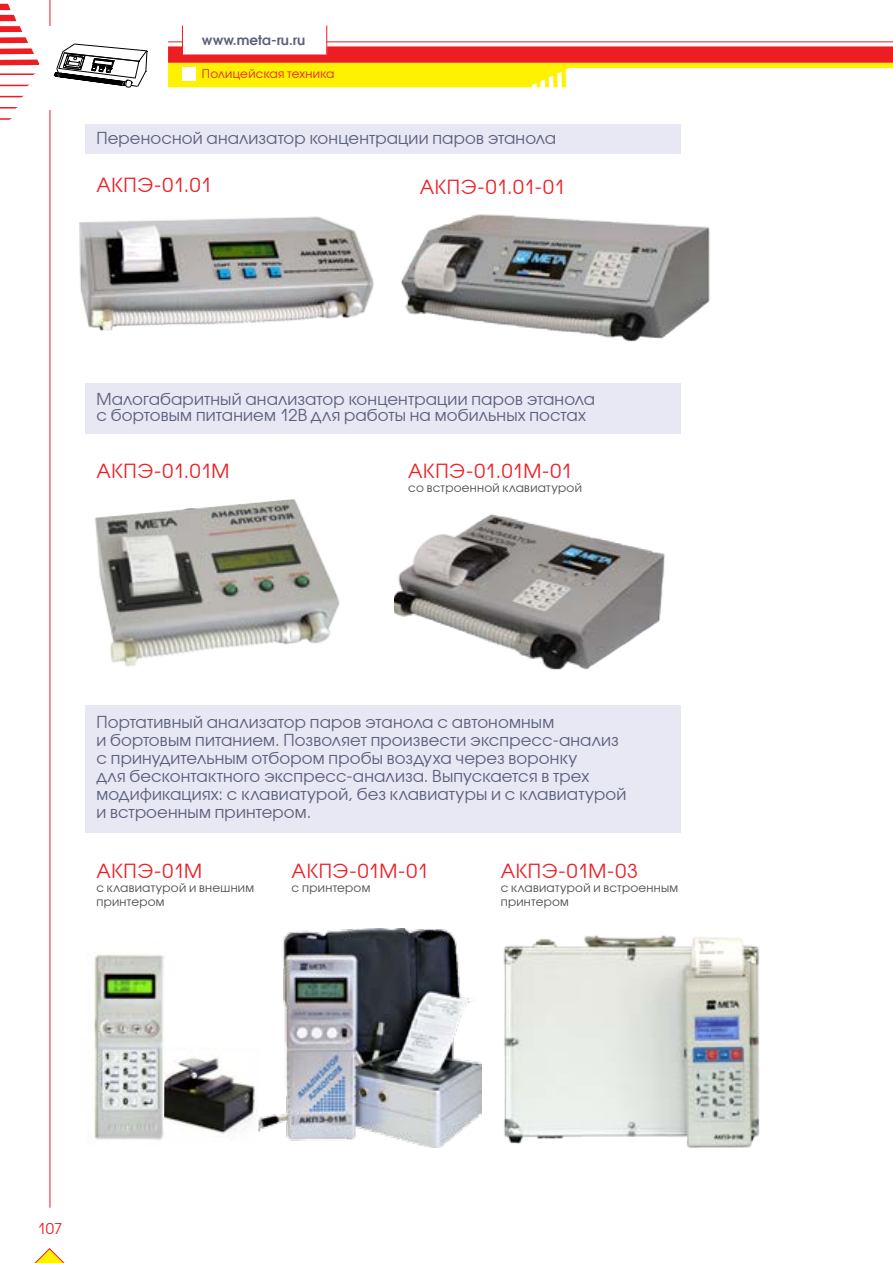
<style>
.page{position:relative;width:893px;height:1263px;background:#fff}
.page>*{position:absolute;margin:0;border:0;box-sizing:border-box;transform-origin:0 0}
.t1{font:19.5px "Avant Garde Gothic C";color:#ed1d24}
.t2{font:16.5px/18px "Avant Garde Gothic C";letter-spacing:.005em;color:#5b5f7c}
.t3{font:15px "Avant Garde Gothic C";color:#ed1d24}
.t4{font:600 13.5px "Avant Garde Gothic C";color:#5b5f7c}
.t5{font:12px/14.4px "Avant Garde Gothic C";letter-spacing:.02em;color:#4f4d4d}
.t6{font:12px "Avant Garde Gothic C";letter-spacing:.02em;color:#ed1d24}
</style>
<div class="page">
<svg style="left:55px;top:44px;width:92px;height:44px"></svg>
<hr style="left:50px;top:110px;width:1px;height:1098px;background:#ed1d24">
<svg style="left:50px;top:0;width:1px;height:26px"></svg>
<svg style="left:0;top:4px;width:34px;height:50px"></svg>
<svg style="left:0;top:60px;width:39px;height:5px"></svg>
<svg style="left:0;top:73px;width:35px;height:2px"></svg>
<svg style="left:0;top:85px;width:29px;height:1px"></svg>
<svg style="left:0;top:96px;width:24px;height:1px"></svg>
<svg style="left:0;top:107px;width:18px;height:2px"></svg>
<svg style="left:0;top:118px;width:12px;height:2px"></svg>
<svg style="left:34px;top:1248px;width:31px;height:15px"></svg>
<svg style="left:168px;top:26px;width:725px;height:61px"></svg>
<div style="left:85px;top:124px;width:595px;height:29px;background:#e8e7f4"></div>
<div style="left:85px;top:383px;width:595px;height:50px;background:#e8e7f4"></div>
<div style="left:85px;top:706px;width:595px;height:127px;background:#e8e7f4"></div>
<img style="left:503px;top:935px;width:257px;height:213px">
<img style="left:79px;top:216px;width:277px;height:115px">
<img style="left:356px;top:214px;width:354px;height:128px">
<img style="left:394px;top:514px;width:271px;height:156px">
<img style="left:259px;top:928px;width:222px;height:219px">
<img style="left:95px;top:499px;width:245px;height:168px">
<img style="left:165px;top:1057px;width:94px;height:77px">
<img style="left:94px;top:954px;width:71px;height:186px">
<p class="t4" style="left:202px;top:31px;width:105px">www.meta-ru.ru</p>
<p class="t6" style="left:202px;top:66px;width:134px">Полицейская техника</p>
<p class="t2" style="left:96px;top:129px;width:461px">Переносной анализатор концентрации паров этанола</p>
<p class="t1" style="left:96px;top:173px;width:6px">АКП</p>
<p class="t1" style="left:137px;top:173px;width:76px">Э-01.01</p>
<p class="t1" style="left:420px;top:175px;width:6px">АКП</p>
<p class="t1" style="left:461px;top:175px;width:106px">Э-01.01-01</p>
<p class="t2" style="left:96px;top:391px;width:500px;line-height:16.5px">Малогабаритный анализатор концентрации паров этанола с бортовым питанием 12В для работы на мобильных постах</p>
<p class="t1" style="left:96px;top:459px;width:14px">АКП</p>
<p class="t1" style="left:137px;top:459px;width:91px">Э-01.01М</p>
<p class="t1" style="left:408px;top:459px;width:14px">АКП</p>
<p class="t1" style="left:449px;top:459px;width:124px">Э-01.01М-01</p>
<p class="t5" style="left:408px;top:481px;width:175px">со встроенной клавиатурой</p>
<p class="t2" style="left:96px;top:713px;width:531px">Портативный анализатор паров этанола с автономным<br>и бортовым питанием. Позволяет произвести экспресс-анализ с принудительным отбором пробы воздуха через воронку<br>для бесконтактного экспресс-анализа. Выпускается в трех модификациях: с клавиатурой, без клавиатуры и с клавиатурой и встроенным принтером.</p>
<p class="t1" style="left:96px;top:859px;width:14px">АКП</p>
<p class="t1" style="left:137px;top:859px;width:63px">Э-01М</p>
<p class="t5" style="left:96px;top:880px;width:159px">с клавиатурой и внешним принтером</p>
<p class="t1" style="left:292px;top:859px;width:14px">АКП</p>
<p class="t1" style="left:333px;top:859px;width:97px">Э-01М-01</p>
<p class="t5" style="left:292px;top:880px;width:80px">с принтером</p>
<p class="t1" style="left:501px;top:859px;width:14px">АКП</p>
<p class="t1" style="left:542px;top:859px;width:98px">Э-01М-03</p>
<p class="t5" style="left:501px;top:880px;width:179px">с клавиатурой и встроенным принтером</p>
<p class="t3" style="left:37px;top:1219px;width:26px">107</p>
</div>
